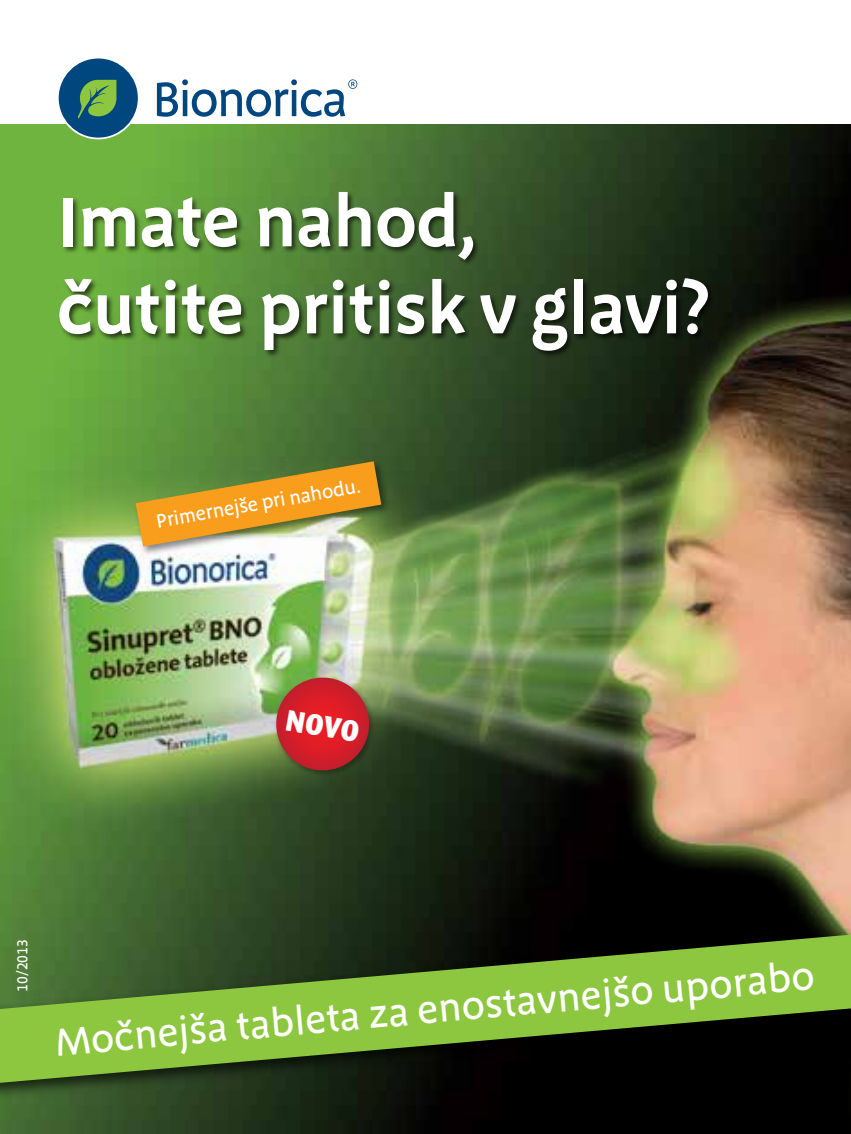
<style>
.page{position:relative;width:851px;height:1134px;background:#fff}
.page>*{position:absolute;margin:0;border:0;box-sizing:border-box;transform-origin:0 0}
.t1{font:600 72.5px/87px "Megano OT";letter-spacing:-.01em;color:#fff}
.t2{font:500 40px "Megano TF";color:#fff}
.t3{font:800 30px "Dax";color:#fff}
.t4{font:500 19.75px "Megano TF";color:#fff}
.t5{font:500 15px "Megano TF";color:#fff}
</style>
<div class="page">
<img style="left:0;top:124px;width:850px;height:98px">
<img style="left:0;top:222px;width:850px;height:912px">
<img style="left:0;top:922px;width:850px;height:182px">
<svg style="left:0;top:934px;width:850px;height:149px;background:#517428"></svg>
<svg style="left:57px;top:57px;width:83px;height:82px"></svg>
<div style="left:59px;top:58px;width:79px;height:80px;background:#00467f;border-radius:50%"></div>
<svg style="left:78px;top:80px;width:38px;height:39px"></svg>
<svg style="left:157px;top:79px;width:200px;height:38px"></svg>
<img style="left:53px;top:182px;width:780px;height:210px">
<img style="left:272px;top:673px;width:105px;height:106px">
<svg style="left:272px;top:678px;width:101px;height:96px;background:#b23a32"></svg>
<img style="left:131px;top:456px;width:262px;height:103px">
<svg style="left:135px;top:461px;width:246px;height:85px;background:#be9e42"></svg>
<h1 class="t1" style="left:57px;top:179px;width:655px">Imate nahod,<br>čutite pritisk v glavi?</h1>
<p class="t4" style="left:154px;top:510px;width:208px;rotate:-10deg">Primernejše pri nahodu.</p>
<p class="t3" style="left:289px;top:702px;width:76px;rotate:10deg">NOVO</p>
<p class="t5" style="left:14px;top:992px;width:54px;rotate:-90deg">10/2013</p>
<p class="t2" style="left:54px;top:1019px;width:763px;rotate:-5deg">Močnejša tableta za enostavnejšo uporabo</p>
</div>
